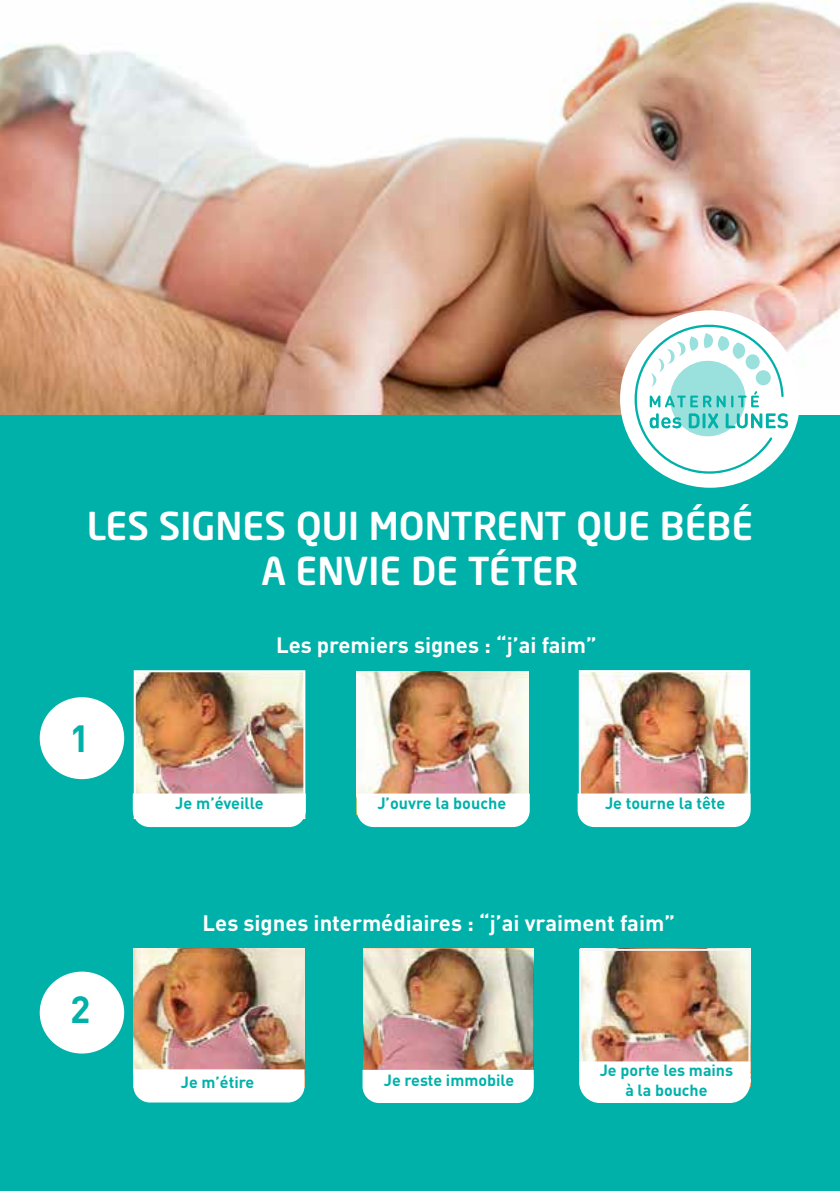
<style>
.page{position:relative;width:840px;height:1191px;background:#fff}
.page>*{position:absolute;margin:0;border:0;box-sizing:border-box;transform-origin:0 0}
.t1{font:38px/45.6px "Neo Sans Std Medium TR";color:#fff;text-align:center}
.t2{font:700 37.4px "DIN Pro";color:#00b1aa}
.t3{font:700 22px "DIN Pro";color:#fff}
.t4{font:700 16.2px "DIN Pro";color:#00b1aa}
.t5{font:700 16px/19.2px "DIN Pro";color:#00b1aa;text-align:center}
</style>
<div class="page">
<div style="left:0;top:0;width:839px;height:1191px;background:#00b1aa"></div>
<img style="left:0;top:0;width:839px;height:414px">
<img style="left:582px;top:951px;width:165px;height:110px">
<div style="left:579px;top:948px;width:171px;height:123px;border:2px solid #eff8fb"></div>
<img style="left:133px;top:948px;width:171px;height:121px">
<img style="left:363px;top:948px;width:170px;height:121px">
<div style="left:40px;top:697px;width:84px;height:82px;background:#fff;border-radius:50%"></div>
<div style="left:40px;top:971px;width:84px;height:82px;background:#fff;border-radius:50%"></div>
<div style="left:133px;top:1069px;width:171px;height:33px;background:#fff"></div>
<div style="left:579px;top:1061px;width:171px;height:42px;background:#fff"></div>
<div style="left:362px;top:1069px;width:171px;height:34px;background:#fff"></div>
<img style="left:137px;top:673px;width:165px;height:120px">
<div style="left:134px;top:670px;width:171px;height:149px;border:2px solid #fff"></div>
<img style="left:581px;top:673px;width:165px;height:120px">
<div style="left:578px;top:670px;width:171px;height:140px;border:2px solid #fff"></div>
<div style="left:133px;top:793px;width:172px;height:34px;background:#fff"></div>
<img style="left:356px;top:671px;width:172px;height:122px">
<div style="left:356px;top:793px;width:173px;height:34px;background:#fff"></div>
<div style="left:577px;top:793px;width:173px;height:34px;background:#fff"></div>
<div style="left:619px;top:310px;width:180px;height:178px;background:#fff;border-radius:50%"></div>
<svg style="left:631px;top:322px;width:156px;height:154px"></svg>
<h1 class="t1" style="left:87px;top:502px;width:667px">LES SIGNES QUI MONTRENT QUE BÉBÉ<br>A ENVIE DE TÉTER</h1>
<h2 class="t2" style="left:69px;top:707px;width:22px">1</h2>
<h2 class="t2" style="left:70px;top:978px;width:22px">2</h2>
<p class="t3" style="left:276px;top:626px;width:322px">Les premiers signes : “j’ai faim”</p>
<p class="t4" style="left:175px;top:790px;width:90px">Je m’éveille</p>
<p class="t4" style="left:377px;top:790px;width:130px">J’ouvre la bouche</p>
<p class="t4" style="left:604px;top:790px;width:122px">Je tourne la tête</p>
<p class="t3" style="left:202px;top:904px;width:473px">Les signes intermédiaires : “j’ai vraiment faim”</p>
<p class="t5" style="left:181px;top:1070px;width:75px">Je m’étire</p>
<p class="t5" style="left:383px;top:1069px;width:132px">Je reste immobile</p>
<p class="t5" style="left:599px;top:1059px;width:135px">Je porte les mains à la bouche</p>
</div>
